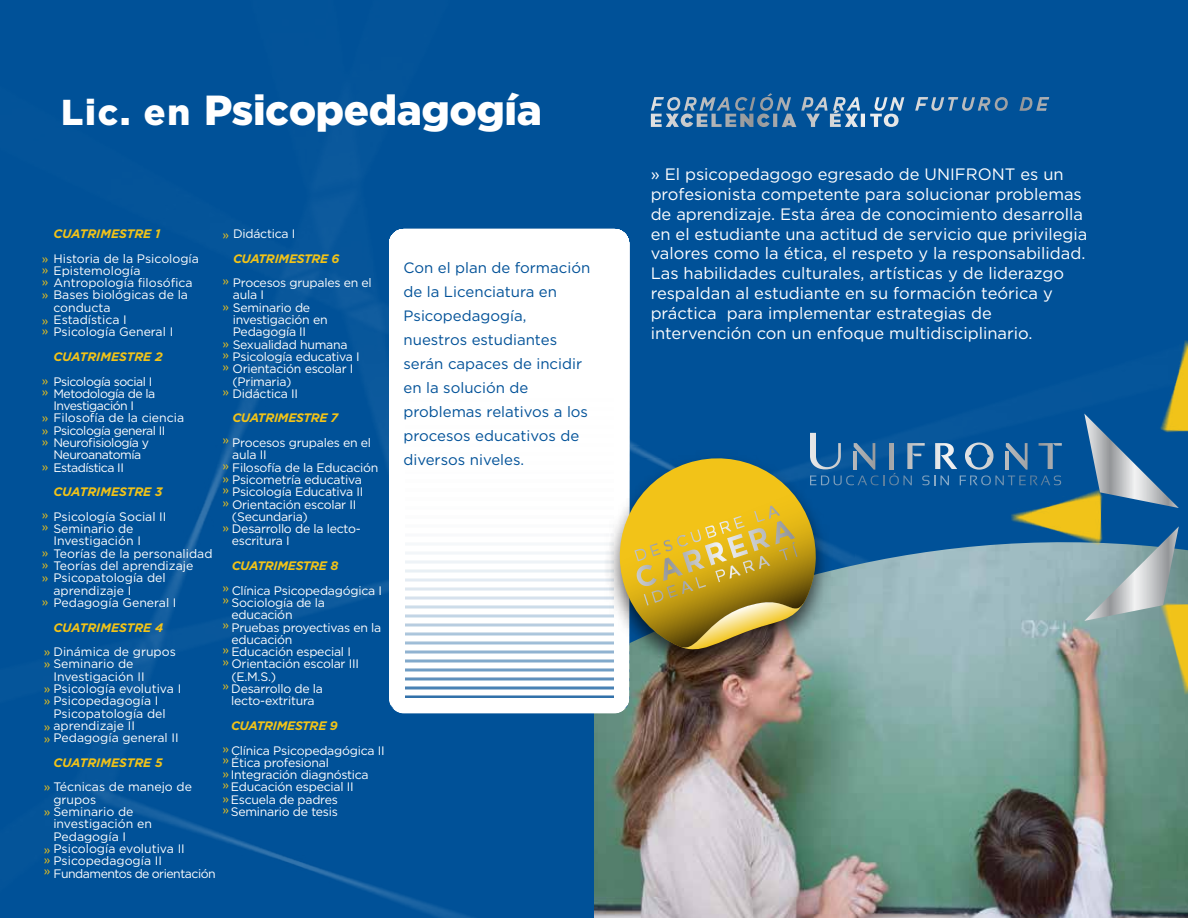
<style>
.page{position:relative;width:1188px;height:918px;background:#fff}
.page>*{position:absolute;margin:0;border:0;box-sizing:border-box;transform-origin:0 0}
.t1{font:900 42px "Gotham";letter-spacing:-.01em;color:#fff}
.t2{font:16.5px/19.8px "Gotham";color:#fff}
.t3{font:15px/24px "Gotham";color:#005198}
.t4{font:12.3px/12.3px "Gotham";letter-spacing:-.02em;color:#fff}
.t5{font:12.3px/24.6px "Gotham";color:#fff}
.t6{font:12.3px/24.6px "Gotham";letter-spacing:-.04em;color:#fff}
.t7{font:italic 700 12.3px/24.6px "Gotham";letter-spacing:-.02em;color:#f2c318}
.t8{font:italic 700 12.3px "Gotham";color:#f2c318}
.t9{font:12px/12px "Gotham";color:#f2c318}
.s1{font-size:36px}
.s2{font-weight:700;font-style:italic;color:#f2c318}
.s3{font-size:12px;color:#f2c318}
.s4{font-weight:400;font-style:normal;font-size:12px}
.s5{font-weight:400;font-style:normal;color:#fff}
</style>
<div class="page">
<img style="left:0;top:0;width:1188px;height:918px">
<svg style="left:1084px;top:414px;width:95px;height:94px"></svg>
<svg style="left:1084px;top:526px;width:95px;height:95px"></svg>
<img style="left:1109px;top:551px;width:79px;height:196px">
<img style="left:1109px;top:296px;width:79px;height:188px">
<img style="left:1062px;top:439px;width:93px;height:157px">
<svg style="left:389px;top:229px;width:240px;height:484px"></svg>
<svg style="left:405px;top:635px;width:208px;height:63px"></svg>
<svg style="left:405px;top:607px;width:178px;height:28px"></svg>
<svg style="left:405px;top:573px;width:178px;height:34px"></svg>
<div style="left:405px;top:243px;width:208px;height:330px;background:#fff"></div>
<svg style="left:667px;top:93px;width:382px;height:20px;background:#2d6ba1"></svg>
<img style="left:583px;top:543px;width:272px;height:144px">
<svg style="left:608px;top:446px;width:12px;height:209px"></svg>
<svg style="left:620px;top:433px;width:442px;height:222px;background:#758e80"></svg>
<h1 class="t1" style="left:61px;top:81px;width:482px"><span class="s1">Lic. en</span> Psicopedagogía</h1>
<p class="t5" style="left:42px;top:221px;width:159px;text-indent:12px"><span class="s2">CUATRIMESTRE 1<br></span><span class="s3">»</span> Historia de la Psicología</p>
<p class="t5" style="left:42px;top:258px;width:100px"><span class="s3">»</span> Epistemología</p>
<p class="t5" style="left:42px;top:270px;width:153px"><span class="s3">»</span> Antropología filosófica</p>
<p class="t5" style="left:42px;top:283px;width:148px"><span class="s3">»</span> Bases biológicas de la</p>
<p class="t5" style="left:53px;top:295px;width:59px">conducta</p>
<p class="t5" style="left:42px;top:307px;width:87px"><span class="s3">»</span> Estadística I</p>
<p class="t5" style="left:53px;top:319px;width:121px">Psicología General I</p>
<p class="t6" style="left:42px;top:344px;width:122px;text-indent:12px"><span class="s2">CUATRIMESTRE 2 </span><span class="s3">»</span> Psicología social I</p>
<p class="t6" style="left:53px;top:381px;width:103px">Metodología de la</p>
<p class="t6" style="left:53px;top:393px;width:82px">Investigación I</p>
<p class="t5" style="left:42px;top:406px;width:144px"><span class="s3">»</span> Filosofía de la ciencia</p>
<p class="t6" style="left:42px;top:418px;width:125px"><span class="s3">»</span> Psicología general II</p>
<p class="t6" style="left:53px;top:430px;width:97px">Neurofisiología y</p>
<p class="t6" style="left:53px;top:442px;width:89px">Neuroanatomía</p>
<p class="t6" style="left:42px;top:455px;width:84px"><span class="s3">»</span> Estadística II</p>
<p class="t8" style="left:53px;top:484px;width:111px">CUATRIMESTRE 3</p>
<p class="t5" style="left:53px;top:504px;width:115px">Psicología Social II</p>
<p class="t5" style="left:53px;top:516px;width:82px">Seminario de</p>
<p class="t5" style="left:53px;top:529px;width:89px">Investigación I</p>
<p class="t5" style="left:42px;top:541px;width:172px"><span class="s3">»</span> Teorías de la personalidad</p>
<p class="t5" style="left:53px;top:553px;width:141px">Teorías del aprendizaje</p>
<p class="t5" style="left:42px;top:565px;width:126px"><span class="s3">»</span> Psicopatología del</p>
<p class="t5" style="left:53px;top:578px;width:80px">aprendizaje I</p>
<p class="t5" style="left:42px;top:590px;width:136px"><span class="s3">»</span> Pedagogía General I</p>
<p class="t5" style="left:44px;top:615px;width:134px;text-align:center"><span class="s2">CUATRIMESTRE 4<br></span><span class="s3">»</span> Dinámica de grupos</p>
<p class="t5" style="left:44px;top:652px;width:91px"><span class="s3">»</span> Seminario de</p>
<p class="t5" style="left:53px;top:664px;width:93px">Investigación II</p>
<p class="t5" style="left:44px;top:676px;width:139px"><span class="s3">»</span> Psicología evolutiva I</p>
<p class="t5" style="left:44px;top:688px;width:116px"><span class="s3">»</span> Psicopedagogía I</p>
<p class="t5" style="left:53px;top:701px;width:114px">Psicopatología del</p>
<p class="t5" style="left:44px;top:713px;width:93px"><span class="s3">»</span> aprendizaje II</p>
<p class="t5" style="left:44px;top:725px;width:136px"><span class="s3">»</span> Pedagogía general II</p>
<p class="t5" style="left:44px;top:750px;width:150px;text-indent:10px"><span class="s2">CUATRIMESTRE 5<br></span><span class="s3">»</span> Técnicas de manejo de</p>
<p class="t4" style="left:53px;top:793px;width:44px">grupos</p>
<p class="t5" style="left:44px;top:799px;width:91px"><span class="s3">»</span> Seminario de</p>
<p class="t5" style="left:53px;top:811px;width:100px">investigación en</p>
<p class="t5" style="left:53px;top:824px;width:74px">Pedagogía I</p>
<p class="t5" style="left:53px;top:836px;width:133px">Psicología evolutiva II</p>
<p class="t5" style="left:44px;top:848px;width:120px"><span class="s3">»</span> Psicopedagogía II</p>
<p class="t6" style="left:53px;top:861px;width:164px">Fundamentos de orientación</p>
<p class="t9" style="left:42px;top:325px;width:8px">»</p>
<p class="t9" style="left:42px;top:386px;width:8px">»</p>
<p class="t9" style="left:42px;top:435px;width:8px">»</p>
<p class="t9" style="left:42px;top:509px;width:8px">» »</p>
<p class="t9" style="left:42px;top:558px;width:8px">»</p>
<p class="t9" style="left:44px;top:840px;width:8px;line-height:20.4px">» »</p>
<p class="t7" style="left:233px;top:221px;width:108px;text-indent:-11px"><span class="s4">»</span> <span class="s5">Didáctica I<br></span>CUATRIMESTRE 6</p>
<p class="t4" style="left:233px;top:276px;width:140px">Procesos grupales en el</p>
<p class="t4" style="left:233px;top:289px;width:33px">aula I</p>
<p class="t4" style="left:223px;top:301px;width:89px"><span class="s3">»</span> Seminario de</p>
<p class="t4" style="left:233px;top:313px;width:96px">investigación en</p>
<p class="t4" style="left:233px;top:326px;width:75px">Pedagogía II</p>
<p class="t4" style="left:223px;top:338px;width:127px"><span class="s3">»</span> Sexualidad humana</p>
<p class="t4" style="left:233px;top:350px;width:129px">Psicología educativa I</p>
<p class="t4" style="left:233px;top:362px;width:122px">Orientación escolar I</p>
<p class="t4" style="left:233px;top:375px;width:61px">(Primaria)</p>
<p class="t4" style="left:232px;top:387px;width:67px">Didáctica II</p>
<p class="t7" style="left:232px;top:406px;width:108px">CUATRIMESTRE 7</p>
<p class="t4" style="left:232px;top:436px;width:140px">Procesos grupales en el</p>
<p class="t4" style="left:232px;top:449px;width:36px">aula II</p>
<p class="t4" style="left:232px;top:461px;width:148px">Filosofía de la Educación</p>
<p class="t4" style="left:223px;top:473px;width:141px"><span class="s3">»</span> Psicometría educativa</p>
<p class="t4" style="left:232px;top:485px;width:133px">Psicología Educativa II</p>
<p class="t4" style="left:232px;top:498px;width:126px">Orientación escolar II</p>
<p class="t4" style="left:232px;top:510px;width:77px">(Secundaria)</p>
<p class="t4" style="left:232px;top:522px;width:130px">Desarrollo de la lecto-</p>
<p class="t4" style="left:232px;top:535px;width:59px">escritura I</p>
<p class="t7" style="left:232px;top:553px;width:108px">CUATRIMESTRE 8</p>
<p class="t4" style="left:231px;top:584px;width:152px">Clínica Psicopedagógica I<br>Sociología de la educación<br>Pruebas proyectivas en la educación<br>Educación especial I<br>Orientación escolar III (E.M.S.)<br>Desarrollo de la lecto-extritura</p>
<p class="t4" style="left:223px;top:713px;width:164px;line-height:24.6px;text-indent:9px"><span class="s2">CUATRIMESTRE 9<br></span><span class="s3">»</span> Clínica Psicopedagógica II</p>
<p class="t4" style="left:231px;top:756px;width:100px">Ética profesional</p>
<p class="t4" style="left:231px;top:768px;width:139px">Integración diagnóstica</p>
<p class="t4" style="left:231px;top:781px;width:124px">Educación especial II</p>
<p class="t4" style="left:223px;top:793px;width:117px"><span class="s3">»</span> Escuela de padres</p>
<p class="t4" style="left:231px;top:805px;width:109px">Seminario de tesis</p>
<p class="t9" style="left:223px;top:275px;width:8px">»</p>
<p class="t9" style="left:223px;top:348px;width:8px">» »</p>
<p class="t9" style="left:223px;top:385px;width:8px">»</p>
<p class="t9" style="left:223px;top:428px;width:8px;line-height:24.9px;text-align:justify">» » »</p>
<p class="t9" style="left:223px;top:490px;width:8px;line-height:24.5px">» »</p>
<p class="t9" style="left:223px;top:582px;width:8px;line-height:11.2px">» »</p>
<p class="t9" style="left:223px;top:612px;width:8px;line-height:24.8px">» »</p>
<p class="t9" style="left:223px;top:655px;width:8px">»</p>
<p class="t9" style="left:223px;top:680px;width:8px">»</p>
<p class="t9" style="left:223px;top:753px;width:8px;line-height:13.5px">» »</p>
<p class="t9" style="left:223px;top:772px;width:8px;line-height:25px">» »</p>
<p class="t3" style="left:404px;top:256px;width:188px">Con el plan de formación de la Licenciatura en<br>Psicopedagogía, nuestros estudiantes serán capaces de incidir en la solución de problemas relativos a los procesos educativos de diversos niveles.</p>
<p class="t2" style="left:651px;top:164px;width:438px">» El psicopedagogo egresado de UNIFRONT es un profesionista competente para solucionar problemas de aprendizaje. Esta área de conocimiento desarrolla en el estudiante una actitud de servicio que privilegia valores como la ética, el respeto y la responsabilidad.<br>Las habilidades culturales, artísticas y de liderazgo respaldan al estudiante en su formación teórica y práctica para implementar estrategias de intervención con un enfoque multidisciplinario.</p>
</div>
